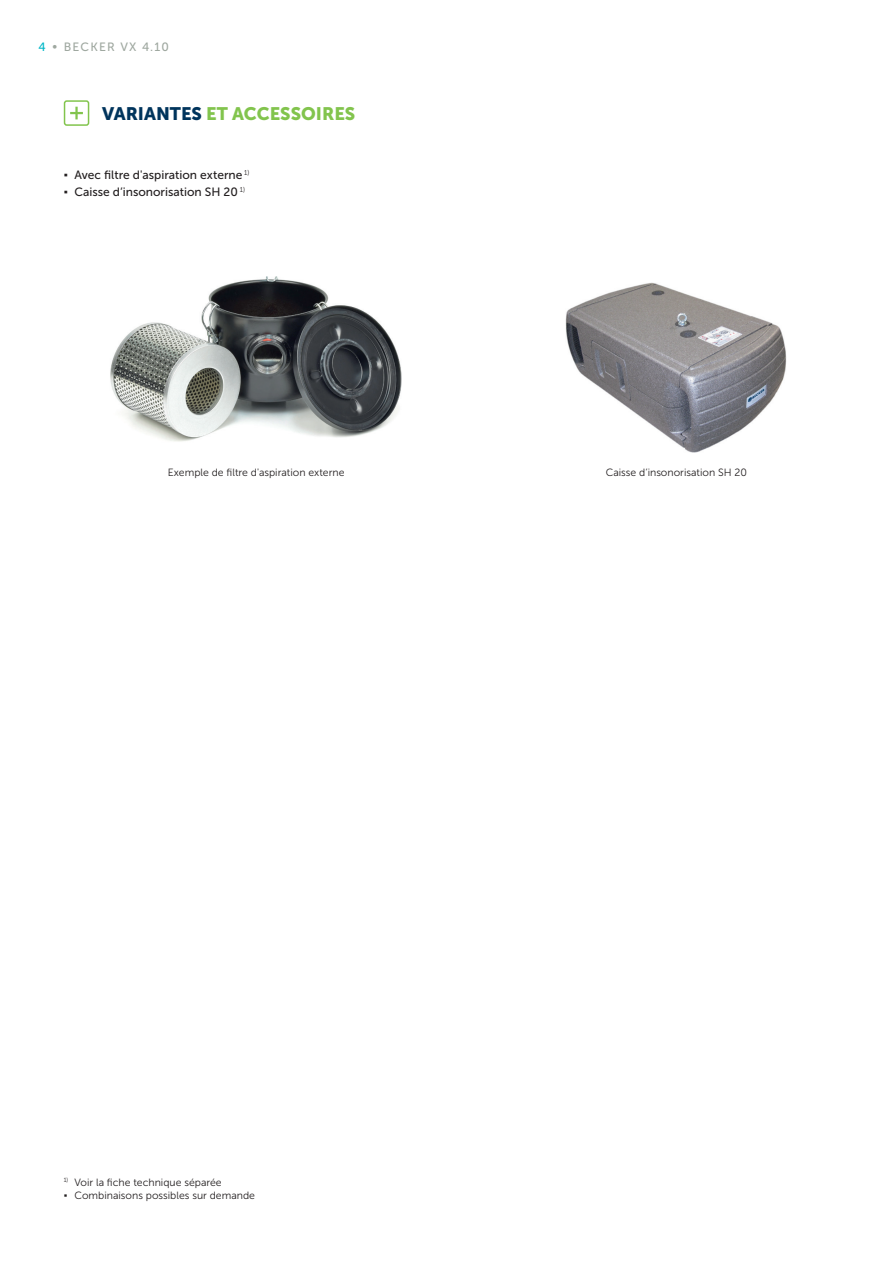
<style>
.page{position:relative;width:893px;height:1263px;background:#fff}
.page>*{position:absolute;margin:0;border:0;box-sizing:border-box;transform-origin:0 0}
.t1{font:18px "Museo Sans 900";color:#82c44d}
.t2{font:12px/16.5px "Museo Sans 500";color:#231f20}
.t3{font:12px "Museo Sans 500";letter-spacing:.1em;color:#9fa8a0}
.t4{font:700 12px/16.5px "Verdana";color:#231f20}
.t5{font:10.5px/13.5px "Museo Sans 300";color:#231f20}
.t6{font:700 10.5px "Verdana";color:#231f20}
.t7{font:6.15px "Museo Sans 300";color:#231f20}
.s1{color:#00b7c7}
.s2{color:#00345c}
</style>
<div class="page">
<div style="left:64px;top:100px;width:25px;height:26px;border:2px solid #82c44d;border-radius:2px"></div>
<svg style="left:70px;top:107px;width:13px;height:12px"></svg>
<img style="left:566px;top:283px;width:221px;height:170px">
<img style="left:110px;top:276px;width:292px;height:166px">
<p class="t3" style="left:38px;top:40px;width:132px"><span class="s1">4</span> • BECKER VX 4.10</p>
<h1 class="t1" style="left:102px;top:103px;width:255px"><span class="s2">VARIANTES</span> ET ACCESSOIRES</h1>
<p class="t4" style="left:64px;top:166px;width:6px">▪ ▪</p>
<p class="t2" style="left:74px;top:167px;width:177px">Avec filtre d'aspiration externe <sup>1)<br></sup>Caisse d‘insonorisation SH 20 <sup>1)</sup></p>
<p class="t5" style="left:168px;top:465px;width:178px">Exemple de filtre d'aspiration externe</p>
<p class="t5" style="left:606px;top:465px;width:143px">Caisse d‘insonorisation SH 20</p>
<p class="t7" style="left:64px;top:1177px;width:6px">1)</p>
<p class="t6" style="left:64px;top:1188px;width:5px">▪</p>
<p class="t5" style="left:74px;top:1175px;width:182px">Voir la fiche technique séparée<br>Combinaisons possibles sur demande</p>
</div>
